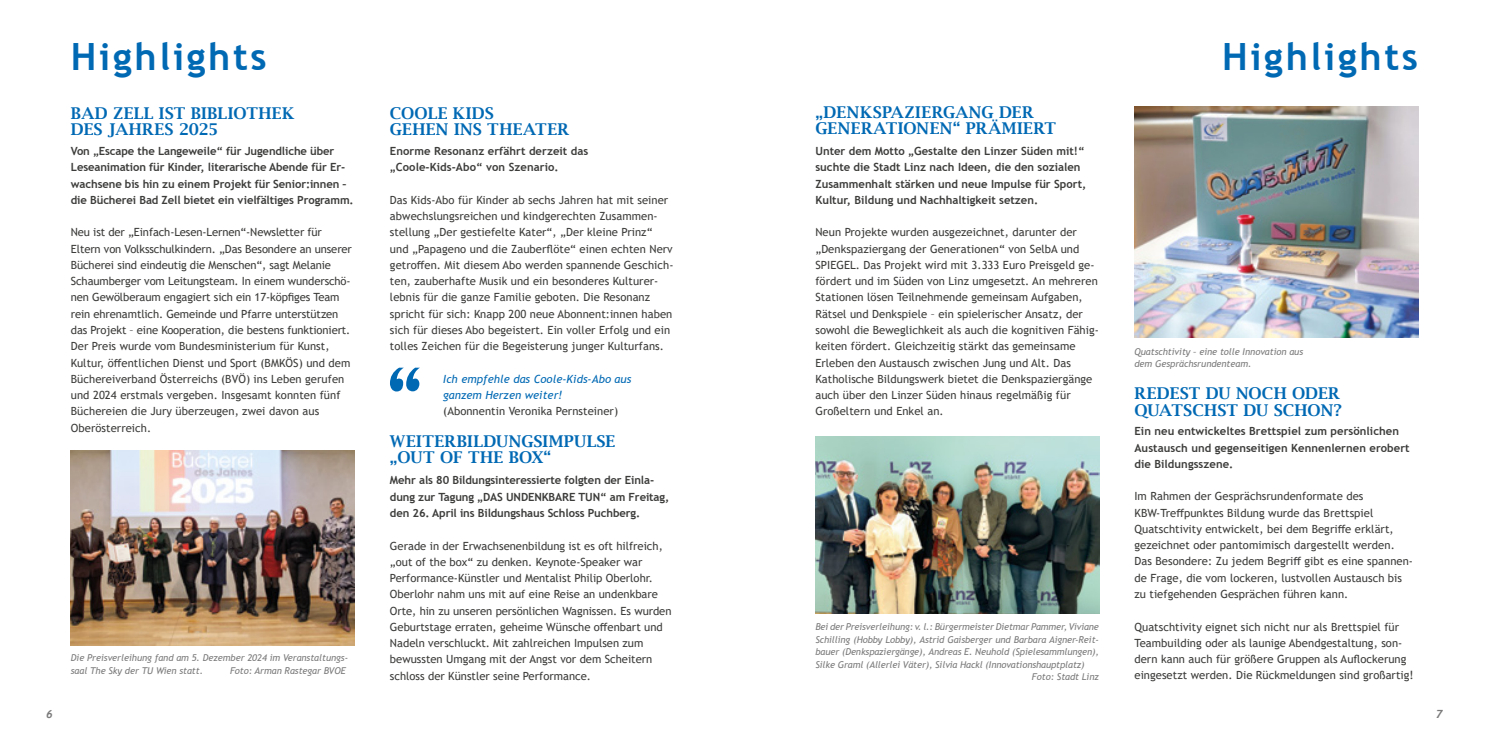
<style>
.page{position:relative;width:1489px;height:745px;background:#fff}
.page>*{position:absolute;margin:0;border:0;box-sizing:border-box;transform-origin:0 0}
.t1{font:700 37.5px "Trebuchet MS";letter-spacing:.07em;color:#0069b4}
.t2{font:600 16.25px/16.2px "Lucida Bright";letter-spacing:.015em;color:#0069b4}
.t3{font:11.25px/16.2px "Trebuchet MS";letter-spacing:.005em;color:#3c3c3b}
.t4{font:700 11.25px/16.2px "Trebuchet MS";color:#3c3c3b}
.t5{font:italic 11.25px/16.2px "Trebuchet MS";letter-spacing:.005em;color:#0069b4}
.t6{font:italic 700 11.25px "Trebuchet";color:#7c7b7b}
.t7{font:italic 9.38px/12.5px "Trebuchet MS";letter-spacing:-.01em;color:#7c7b7b}
</style>
<div class="page">
<img style="left:71px;top:450px;width:283px;height:195px">
<img style="left:815px;top:436px;width:283px;height:177px">
<svg style="left:390px;top:367px;width:30px;height:24px"></svg>
<img style="left:1134px;top:106px;width:283px;height:231px">
<h1 class="t1" style="left:71px;top:33px;width:197px">Highlights</h1>
<h1 class="t1" style="left:1222px;top:33px;width:197px">Highlights</h1>
<h2 class="t2" style="left:71px;top:105px;width:225px">BAD ZELL IST BIBLIOTHEK<br>DES JAHRES 2025</h2>
<p class="t4" style="left:71px;top:143px;width:284px">Von „Escape the Langeweile“ für Jugendliche über Leseanimation für Kinder, literarische Abende für Er&shy;wachsene bis hin zu einem Projekt für Senior:innen – die Bücherei Bad Zell bietet ein vielfältiges Programm.</p>
<p class="t3" style="left:71px;top:224px;width:282px">Neu ist der „Einfach-Lesen-Lernen“-Newsletter für Eltern von Volksschulkindern. „Das Besondere an unserer Bücherei sind eindeutig die Menschen“, sagt Melanie Schaumberger vom Leitungsteam. In einem wunderschö&shy;nen Gewölberaum engagiert sich ein 17-köpfiges Team rein ehrenamtlich. Gemeinde und Pfarre unterstützen das Projekt – eine Kooperation, die bestens funktioniert.<br>Der Preis wurde vom Bundesministerium für Kunst, Kultur, öffentlichen Dienst und Sport (BMKÖS) und dem Büchereiverband Österreichs (BVÖ) ins Leben gerufen und 2024 erstmals vergeben. Insgesamt konnten fünf Büchereien die Jury überzeugen, zwei davon aus Oberösterreich.</p>
<h2 class="t2" style="left:815px;top:104px;width:242px">„DENKSPAZIERGANG DER<br>GENERATIONEN“ PRÄMIERT</h2>
<p class="t4" style="left:815px;top:143px;width:272px">Unter dem Motto „Gestalte den Linzer Süden mit!“ suchte die Stadt Linz nach Ideen, die den sozialen Zusammenhalt stärken und neue Impulse für Sport, Kultur, Bildung und Nachhaltigkeit setzen.</p>
<p class="t3" style="left:815px;top:224px;width:285px">Neun Projekte wurden ausgezeichnet, darunter der „Denkspaziergang der Generationen“ von SelbA und SPIEGEL. Das Projekt wird mit 3.333 Euro Preisgeld ge&shy;fördert und im Süden von Linz umgesetzt. An mehreren Stationen lösen Teilnehmende gemeinsam Aufgaben, Rätsel und Denkspiele – ein spielerischer Ansatz, der sowohl die Beweglichkeit als auch die kognitiven Fähig&shy;keiten fördert. Gleichzeitig stärkt das gemeinsame Erleben den Austausch zwischen Jung und Alt. Das Katholische Bildungswerk bietet die Denkspaziergänge auch über den Linzer Süden hinaus regelmäßig für Großeltern und Enkel an.</p>
<h2 class="t2" style="left:390px;top:105px;width:181px">COOLE KIDS<br>GEHEN INS THEATER</h2>
<p class="t4" style="left:390px;top:143px;width:200px">Enorme Resonanz erfährt derzeit das „Coole-Kids-Abo“ von Szenario.</p>
<p class="t3" style="left:390px;top:191px;width:285px">Das Kids-Abo für Kinder ab sechs Jahren hat mit seiner abwechslungsreichen und kindgerechten Zusammen&shy;stellung „Der gestiefelte Kater“, „Der kleine Prinz“ und „Papageno und die Zauberflöte“ einen echten Nerv getroffen. Mit diesem Abo werden spannende Geschich&shy;ten, zauberhafte Musik und ein besonderes Kulturer&shy;lebnis für die ganze Familie geboten. Die Resonanz spricht für sich: Knapp 200 neue Abonnent:innen haben sich für dieses Abo begeistert. Ein voller Erfolg und ein tolles Zeichen für die Begeisterung junger Kulturfans.</p>
<p class="t5" style="left:443px;top:370px;width:190px">Ich empfehle das Coole-Kids-Abo aus ganzem Herzen weiter!</p>
<p class="t3" style="left:443px;top:403px;width:176px">(Abonnentin Veronika Pernsteiner)</p>
<p class="t7" style="left:1134px;top:345px;width:170px">Quatschtivity – eine tolle Innovation aus dem Gesprächsrundenteam.</p>
<h2 class="t2" style="left:1134px;top:385px;width:209px">REDEST DU NOCH ODER<br>QUATSCHST DU SCHON?</h2>
<p class="t4" style="left:1134px;top:423px;width:277px">Ein neu entwickeltes Brettspiel zum persönlichen<br>Austausch und gegenseitigen Kennenlernen erobert die Bildungsszene.</p>
<p class="t3" style="left:1134px;top:488px;width:280px">Im Rahmen der Gesprächsrundenformate des KBW-Treffpunktes Bildung wurde das Brettspiel Quatschtivity entwickelt, bei dem Begriffe erklärt, gezeichnet oder pantomimisch dargestellt werden.<br>Das Besondere: Zu jedem Begriff gibt es eine spannen&shy;de Frage, die vom lockeren, lustvollen Austausch bis zu tiefgehenden Gesprächen führen kann.</p>
<p class="t3" style="left:1134px;top:618px;width:281px">Quatschtivity eignet sich nicht nur als Brettspiel für Teambuilding oder als launige Abendgestaltung, son&shy;dern kann auch für größere Gruppen als Auflockerung eingesetzt werden. Die Rückmeldungen sind großartig!</p>
<h2 class="t2" style="left:390px;top:433px;width:227px">WEITERBILDUNGSIMPULSE „OUT OF THE BOX“</h2>
<p class="t4" style="left:390px;top:472px;width:281px">Mehr als 80 Bildungsinteressierte folgten der Einla&shy;dung zur Tagung „DAS UNDENKBARE TUN“ am Freitag, den 26. April ins Bildungshaus Schloss Puchberg.</p>
<p class="t3" style="left:390px;top:537px;width:283px">Gerade in der Erwachsenenbildung ist es oft hilfreich, „out of the box“ zu denken. Keynote-Speaker war Performance-Künstler und Mentalist Philip Oberlohr.<br>Oberlohr nahm uns mit auf eine Reise an undenkbare Orte, hin zu unseren persönlichen Wagnissen. Es wurden Geburtstage erraten, geheime Wünsche offenbart und Nadeln verschluckt. Mit zahlreichen Impulsen zum bewussten Umgang mit der Angst vor dem Scheitern schloss der Künstler seine Performance.</p>
<p class="t7" style="left:815px;top:620px;width:285px">Bei der Preisverleihung: v. l.: Bürgermeister Dietmar Pammer, Viviane</p>
<p class="t7" style="left:815px;top:632px;width:285px">Schilling (Hobby Lobby), Astrid Gaisberger und Barbara Aigner-Reit-</p>
<p class="t7" style="left:815px;top:645px;width:285px">bauer (Denkspaziergänge), Andreas E. Neuhold (Spielesammlungen),</p>
<p class="t7" style="left:815px;top:657px;width:271px">Silke Graml (Allerlei Väter), Silvia Hackl (Innovationshauptplatz)</p>
<p class="t7" style="left:1031px;top:670px;width:69px">Foto: Stadt Linz</p>
<p class="t7" style="left:71px;top:651px;width:279px">Die Preisverleihung fand am 5. Dezember 2024 im Veranstaltungs&shy;saal The Sky der TU Wien statt.</p>
<p class="t7" style="left:230px;top:663px;width:117px">Foto: Arman Rastegar BVOE</p>
<p class="t6" style="left:46px;top:706px;width:8px">6</p>
<p class="t6" style="left:1435px;top:706px;width:8px">7</p>
</div>
